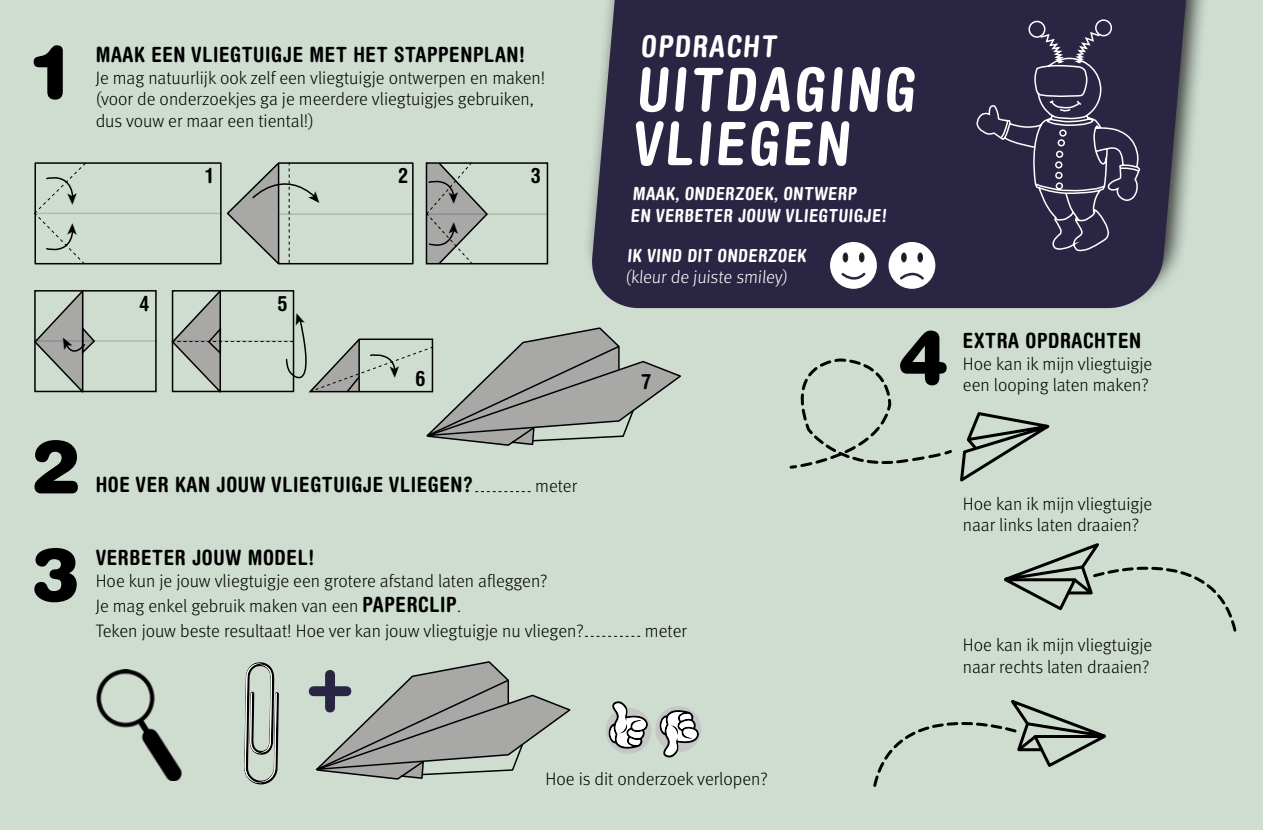
<style>
.page{position:relative;width:1263px;height:830px;background:#fff}
.page>*{position:absolute;margin:0;border:0;box-sizing:border-box;transform-origin:0 0}
.t1{font:900 75px "Helvetica Rounded";color:#000}
.t2{font:900 75px "Helvetica Rounded";color:#292543}
.t3{font:700 condensed 60px/54px "Helvetica Rounded";color:#fff}
.t4{font:700 condensed 30px "Helvetica Rounded";color:#fff}
.t5{font:700 condensed 21px "Helvetica Rounded";letter-spacing:.03em;color:#000}
.t6{font:300 18px/21.6px "Meta";color:#000}
.t7{font:700 condensed 18px/21.6px "Helvetica Rounded";color:#fff}
.t8{font:300 18px "Meta";color:#fff}
.s1{font-family:"Helvetica Rounded";font-weight:700;font-stretch:condensed;font-size:21px}
</style>
<div class="page">
<div style="left:0;top:0;width:1263px;height:829px;background:#cfddd1"></div>
<svg style="left:588px;top:0;width:616px;height:255px"></svg>
<div style="left:589px;top:0;width:598px;height:419px;background:#000;opacity:.75"></div>
<svg style="left:594px;top:0;width:573px;height:418px;fill:#292543"></svg>
<svg style="left:976px;top:19px;width:165px;height:263px;background:#37334f"></svg>
<div style="left:829px;top:240px;width:49px;height:50px;background:#fff;border-radius:50%"></div>
<div style="left:827px;top:239px;width:52px;height:52px;border:3px solid #292543;border-radius:50%"></div>
<div style="left:843px;top:253px;width:5px;height:9px;background:#1c1c1c;border-radius:50%"></div>
<div style="left:843px;top:252px;width:5px;height:10px;border:1px solid #292543;border-radius:50%"></div>
<div style="left:859px;top:253px;width:5px;height:9px;background:#1c1c1c;border-radius:50%"></div>
<div style="left:859px;top:252px;width:5px;height:10px;border:1px solid #292543;border-radius:50%"></div>
<svg style="left:841px;top:272px;width:25px;height:8px"></svg>
<div style="left:887px;top:240px;width:50px;height:50px;background:#fff;border-radius:50%"></div>
<div style="left:886px;top:239px;width:52px;height:52px;border:3px solid #292543;border-radius:50%"></div>
<svg style="left:902px;top:254px;width:4px;height:8px"></svg>
<div style="left:901px;top:252px;width:6px;height:10px;border:1px solid #292543;border-radius:50%"></div>
<svg style="left:918px;top:254px;width:4px;height:8px"></svg>
<div style="left:917px;top:252px;width:6px;height:10px;border:1px solid #292543;border-radius:50%"></div>
<svg style="left:900px;top:272px;width:24px;height:8px"></svg>
<div style="left:34px;top:290px;width:123px;height:102px;border:2px solid #000"></div>
<div style="left:34px;top:162px;width:188px;height:102px;border:2px solid #000"></div>
<hr style="left:35px;top:212px;width:187px;height:2px;background:#000">
<hr style="left:426px;top:213px;width:121px;height:2px;background:#000">
<div style="left:426px;top:162px;width:122px;height:102px;border:2px solid #000"></div>
<hr style="left:35px;top:340px;width:122px;height:1px;background:#000">
<svg style="left:475px;top:491px;width:56px;height:1px"></svg>
<svg style="left:585px;top:635px;width:55px;height:1px"></svg>
<svg style="left:315px;top:661px;width:256px;height:119px"></svg>
<svg style="left:788px;top:357px;width:280px;height:125px"></svg>
<svg style="left:1004px;top:543px;width:233px;height:89px"></svg>
<svg style="left:873px;top:700px;width:233px;height:87px"></svg>
<svg style="left:244px;top:662px;width:35px;height:123px"></svg>
<img style="left:96px;top:669px;width:86px;height:111px">
<div style="left:655px;top:706px;width:46px;height:45px;background:#c6c6c6;border-radius:50%"></div>
<svg style="left:659px;top:709px;width:40px;height:48px"></svg>
<div style="left:605px;top:707px;width:46px;height:46px;background:#c6c6c6;border-radius:50%"></div>
<svg style="left:608px;top:701px;width:40px;height:47px"></svg>
<svg style="left:34px;top:162px;width:53px;height:103px"></svg>
<svg style="left:226px;top:162px;width:188px;height:103px"></svg>
<svg style="left:425px;top:162px;width:64px;height:103px"></svg>
<svg style="left:34px;top:290px;width:62px;height:103px"></svg>
<svg style="left:171px;top:289px;width:512px;height:157px"></svg>
<h1 class="t1" style="left:31px;top:24px;width:40px">1</h1>
<p class="t5" style="left:96px;top:42px;width:431px">MAAK EEN VLIEGTUIGJE MET HET STAPPENPLAN!</p>
<p class="t6" style="left:96px;top:67px;width:451px">Je mag natuurlijk ook zelf een vliegtuigje ontwerpen en maken! (voor de onderzoekjes ga je meerdere vliegtuigjes gebruiken, dus vouw er maar een tiental!)</p>
<p class="t5" style="left:206px;top:163px;width:8px">1</p>
<p class="t5" style="left:398px;top:163px;width:12px">2</p>
<p class="t5" style="left:531px;top:163px;width:12px">3</p>
<p class="t5" style="left:139px;top:290px;width:12px">4</p>
<p class="t5" style="left:277px;top:290px;width:12px">5</p>
<p class="t5" style="left:415px;top:365px;width:12px">6</p>
<h1 class="t1" style="left:31px;top:418px;width:52px">2</h1>
<p class="t5" style="left:96px;top:471px;width:379px">HOE VER KAN JOUW VLIEGTUIGJE VLIEGEN?</p>
<p class="t6" style="left:535px;top:474px;width:43px">meter</p>
<h1 class="t1" style="left:31px;top:526px;width:52px">3</h1>
<p class="t5" style="left:96px;top:544px;width:220px">VERBETER JOUW MODEL!</p>
<p class="t6" style="left:96px;top:567px;width:490px;line-height:25.2px">Hoe kun je jouw vliegtuigje een grotere afstand laten afleggen?<br>Je mag enkel gebruik maken van een <span class="s1">PAPERCLIP</span>.<br>Teken jouw beste resultaat! Hoe ver kan jouw vliegtuigje nu vliegen?</p>
<h1 class="t2" style="left:308px;top:637px;width:46px">+</h1>
<h3 class="t4" style="left:641px;top:28px;width:140px">OPDRACHT</h3>
<h2 class="t3" style="left:631px;top:62px;width:291px">UITDAGING<br>VLIEGEN</h2>
<p class="t7" style="left:630px;top:183px;width:259px">MAAK, ONDERZOEK, ONTWERP<br>EN VERBETER JOUW VLIEGTUIGJE!</p>
<p class="t7" style="left:627px;top:244px;width:182px">IK VIND DIT ONDERZOEK</p>
<p class="t8" style="left:625px;top:266px;width:164px">(kleur de juiste smiley)</p>
<p class="t5" style="left:641px;top:368px;width:11px">7</p>
<h1 class="t1" style="left:898px;top:309px;width:52px">4</h1>
<p class="t5" style="left:963px;top:327px;width:180px">EXTRA OPDRACHTEN</p>
<p class="t6" style="left:963px;top:352px;width:191px">Hoe kan ik mijn vliegtuigje een looping laten maken?</p>
<p class="t6" style="left:645px;top:619px;width:43px">meter</p>
<p class="t6" style="left:963px;top:492px;width:191px">Hoe kan ik mijn vliegtuigje naar links laten draaien?</p>
<p class="t6" style="left:963px;top:633px;width:191px">Hoe kan ik mijn vliegtuigje naar rechts laten draaien?</p>
<p class="t6" style="left:546px;top:767px;width:224px">Hoe is dit onderzoek verlopen?</p>
</div>
